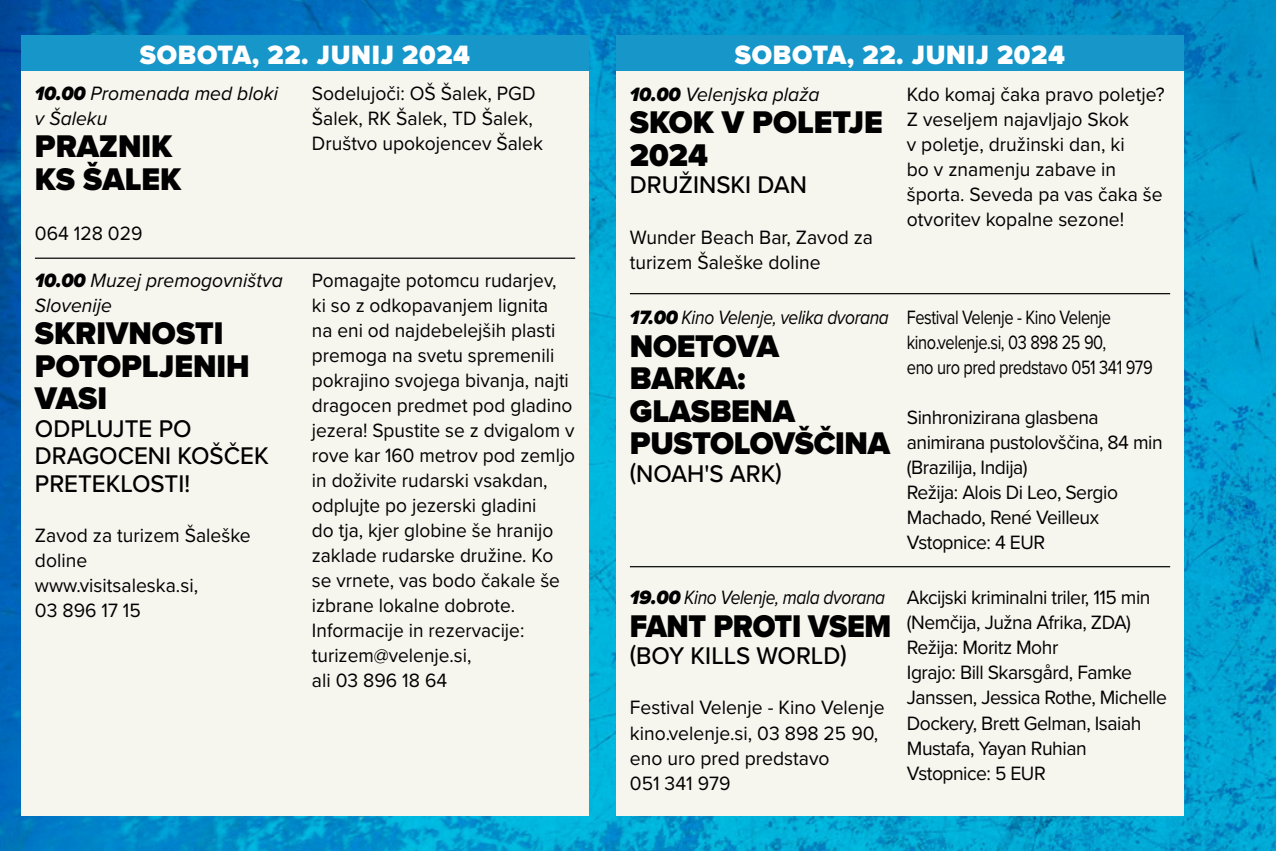
<style>
.page{position:relative;width:1276px;height:851px;background:#fff}
.page>*{position:absolute;margin:0;border:0;box-sizing:border-box;transform-origin:0 0}
.t1{font:900 32.5px/32.5px "Proxima Nova";letter-spacing:-.01em;color:#000;scale:.96 1}
.t2{font:900 32.5px "Proxima Nova";letter-spacing:-.01em;color:#000;scale:.92 1}
.t3{font:900 27.5px "Proxima Nova";letter-spacing:.025em;color:#fff;scale:.96 1}
.t4{font:500 25px/27.5px "Proxima Nova";color:#000;scale:.96 1}
.t5{font:20px/25px "Proxima Nova";color:#000;scale:.96 1}
.t6{font:20px/25px "Proxima Nova";letter-spacing:-.025em;color:#000;scale:.96 1}
.t7{font:italic 20px/25px "Proxima Nova";color:#000;scale:.96 1}
.t8{font:20px/25px "Proxima Nova";letter-spacing:-.025em;color:#000;scale:.82 1}
.t9{font:italic 20px "Proxima Nova";letter-spacing:-.02em;color:#000;scale:.87 1}
.s1{font-weight:900}
</style>
<div class="page">
<img style="left:0;top:0;width:1276px;height:850px">
<div style="left:21px;top:35px;width:568px;height:780px;background:#f6f5ee"></div>
<div style="left:21px;top:35px;width:568px;height:36px;background:#1796c9"></div>
<hr style="left:35px;top:257px;width:540px;height:2px;background:#000">
<div style="left:616px;top:35px;width:567px;height:780px;background:#f6f5ee"></div>
<div style="left:616px;top:35px;width:567px;height:36px;background:#1796c9"></div>
<hr style="left:630px;top:293px;width:540px;height:1px;background:#000">
<hr style="left:630px;top:566px;width:540px;height:1px;background:#000">
<h2 class="t3" style="left:140px;top:34px;width:345px">SOBOTA, 22. JUNIJ 2024</h2>
<p class="t7" style="left:35px;top:80px;width:255px"><span class="s1">10.00</span> Promenada med bloki v Šaleku</p>
<h1 class="t1" style="left:35px;top:130px;width:154px">PRAZNIK<br>KS ŠALEK</h1>
<p class="t5" style="left:35px;top:220px;width:114px">064 128 029</p>
<p class="t5" style="left:312px;top:80px;width:242px">Sodelujoči: OŠ Šalek, PGD<br>Šalek, RK Šalek, TD Šalek,<br>Društvo upokojencev Šalek</p>
<p class="t7" style="left:35px;top:266px;width:260px"><span class="s1">10.00</span> Muzej premogovništva<br>Slovenije</p>
<h1 class="t1" style="left:35px;top:317px;width:225px">SKRIVNOSTI<br>POTOPLJENIH<br>VASI</h1>
<p class="t4" style="left:35px;top:413px;width:245px">ODPLUJTE PO<br>DRAGOCENI KOŠČEK<br>PRETEKLOSTI!</p>
<p class="t5" style="left:35px;top:521px;width:226px">Zavod za turizem Šaleške doline www.visitsaleska.si,<br>03 896 17 15</p>
<p class="t5" style="left:312px;top:266px;width:276px">Pomagajte potomcu rudarjev, ki so z odkopavanjem lignita<br>na eni od najdebelejših plasti premoga na svetu spremenili pokrajino svojega bivanja, najti dragocen predmet pod gladino jezera! Spustite se z dvigalom v rove kar 160 metrov pod zemljo in doživite rudarski vsakdan, odplujte po jezerski gladini<br>do tja, kjer globine še hranijo zaklade rudarske družine. Ko se vrnete, vas bodo čakale še izbrane lokalne dobrote.<br>Informacije in rezervacije: turizem@velenje.si,<br>ali 03 896 18 64</p>
<h2 class="t3" style="left:735px;top:34px;width:345px">SOBOTA, 22. JUNIJ 2024</h2>
<p class="t7" style="left:630px;top:81px;width:199px"><span class="s1">10.00</span> Velenjska plaža</p>
<h1 class="t1" style="left:630px;top:106px;width:265px">SKOK V POLETJE<br>2024</h1>
<p class="t4" style="left:630px;top:170px;width:186px">DRUŽINSKI DAN</p>
<p class="t5" style="left:630px;top:223px;width:255px">Wunder Beach Bar, Zavod za turizem Šaleške doline</p>
<p class="t5" style="left:907px;top:81px;width:270px">Kdo komaj čaka pravo poletje?<br>Z veseljem najavljajo Skok<br>v poletje, družinski dan, ki<br>bo v znamenju zabave in športa. Seveda pa vas čaka še otvoritev kopalne sezone!</p>
<p class="t9" style="left:630px;top:302px;width:299px"><span class="s1">17.00</span> Kino Velenje, velika dvorana</p>
<h1 class="t1" style="left:630px;top:329px;width:272px">NOETOVA<br>BARKA:<br>GLASBENA<br>PUSTOLOVŠČINA</h1>
<p class="t4" style="left:630px;top:459px;width:160px">(NOAH'S ARK)</p>
<p class="t9" style="left:630px;top:582px;width:295px"><span class="s1">19.00</span> Kino Velenje, mala dvorana</p>
<h1 class="t2" style="left:630px;top:601px;width:286px">FANT PROTI VSEM</h1>
<p class="t4" style="left:630px;top:641px;width:227px">(BOY KILLS WORLD)</p>
<p class="t5" style="left:630px;top:694px;width:267px">Festival Velenje - Kino Velenje kino.velenje.si, 03 898 25 90, eno uro pred predstavo<br>051 341 979</p>
<p class="t8" style="left:907px;top:304px;width:301px">Festival Velenje - Kino Velenje kino.velenje.si, 03 898 25 90,<br>eno uro pred predstavo 051 341 979</p>
<p class="t6" style="left:907px;top:404px;width:268px">Sinhronizirana glasbena animirana pustolovščina, 84 min (Brazilija, Indija)<br>Režija: Alois Di Leo, Sergio<br>Machado, René Veilleux<br>Vstopnice: 4 EUR</p>
<p class="t6" style="left:907px;top:584px;width:272px">Akcijski kriminalni triler, 115 min (Nemčija, Južna Afrika, ZDA)<br>Režija: Moritz Mohr<br>Igrajo: Bill Skarsgård, Famke<br>Janssen, Jessica Rothe, Michelle<br>Dockery, Brett Gelman, Isaiah<br>Mustafa, Yayan Ruhian<br>Vstopnice: 5 EUR</p>
</div>
